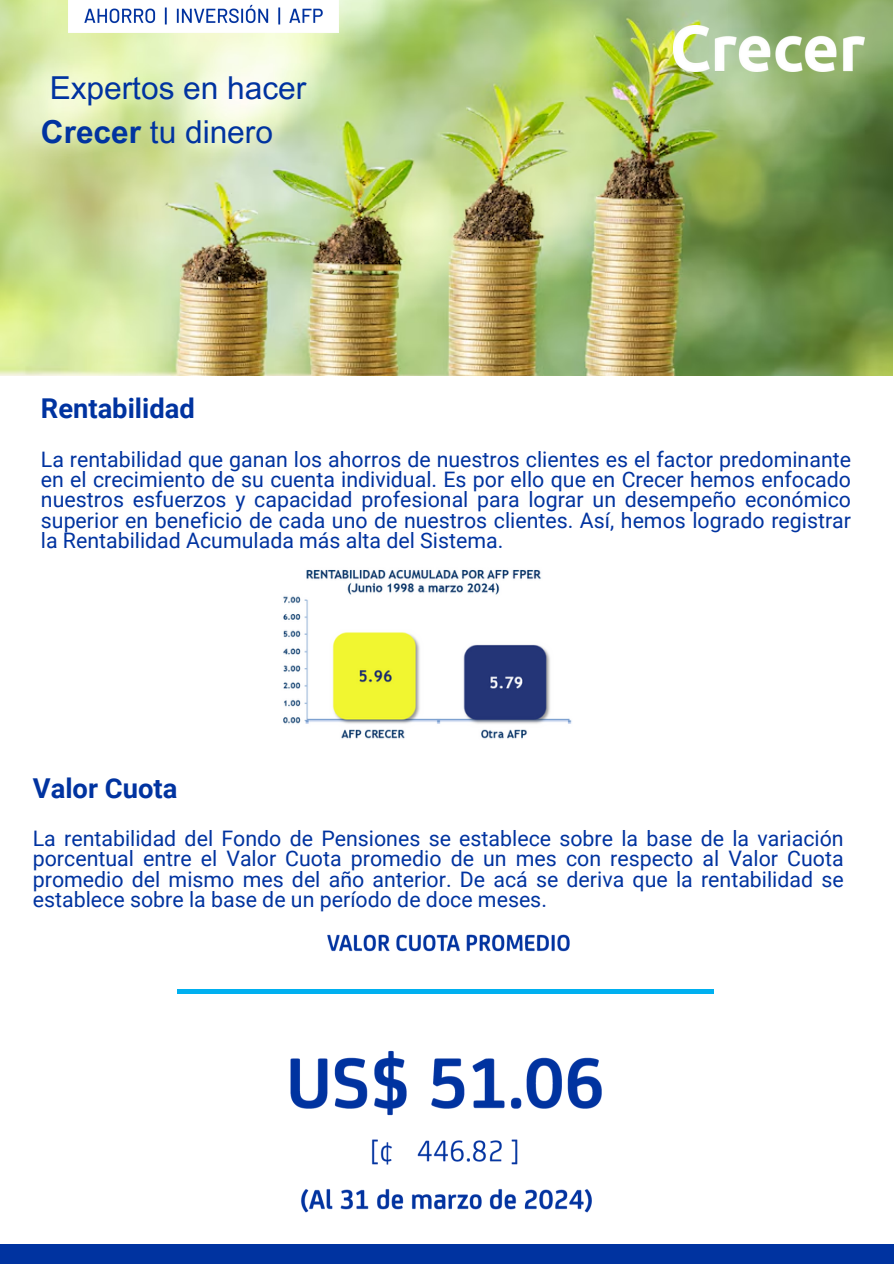
<style>
.page{position:relative;width:894px;height:1264px;background:#fff}
.page>*{position:absolute;margin:0;border:0;box-sizing:border-box;transform-origin:0 0}
.t1{font:31.65px/43.8px "Arial MT Pro";color:#0033a0}
.t2{font:700 27.3px "Roboto";color:#0033a0}
.t3{font:21.3px/20.2px "Roboto";color:#0033a0;text-align:justify}
.s1{font-weight:700}
</style>
<div class="page">
<img style="left:0;top:0;width:892px;height:376px">
<div style="left:0;top:1243px;width:893px;height:20px;background:#0033a0"></div>
<img style="left:673px;top:26px;width:191px;height:46px">
<img style="left:69px;top:0;width:269px;height:33px">
<img style="left:327px;top:934px;width:243px;height:18px">
<div style="left:177px;top:989px;width:536px;height:5px;background:#00b0f0"></div>
<img style="left:301px;top:1189px;width:291px;height:24px">
<img style="left:290px;top:1050px;width:312px;height:66px">
<img style="left:371px;top:1139px;width:147px;height:26px">
<img style="left:283px;top:570px;width:289px;height:169px">
<h2 class="t1" style="left:41px;top:70px;width:267px">Expertos en hacer<br><span class="s1">Crecer</span> tu dinero</h2>
<p class="t2" style="left:41px;top:393px;width:155px">Rentabilidad</p>
<p class="t3" style="left:41px;top:449px;width:811px">La rentabilidad que ganan los ahorros de nuestros clientes es el factor predominante en el crecimiento de su cuenta individual. Es por ello que en Crecer hemos enfocado nuestros esfuerzos y capacidad profesional para lograr un desempeño económico superior en beneficio de cada uno de nuestros clientes. Así, hemos logrado registrar la Rentabilidad Acumulada más alta del Sistema.</p>
<p class="t2" style="left:33px;top:772px;width:146px">Valor Cuota</p>
<p class="t3" style="left:33px;top:828px;width:812px">La rentabilidad del Fondo de Pensiones se establece sobre la base de la variación porcentual entre el Valor Cuota promedio de un mes con respecto al Valor Cuota promedio del mismo mes del año anterior. De acá se deriva que la rentabilidad se establece sobre la base de un período de doce meses.</p>
</div>
